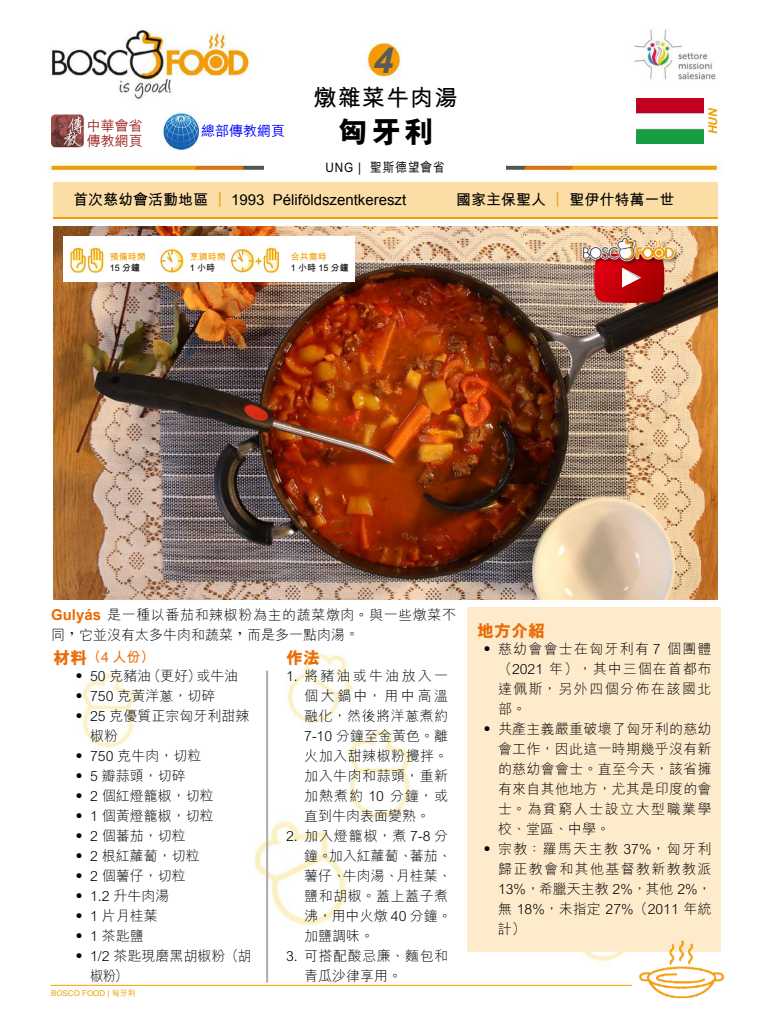
<style>
.page{position:relative;width:768px;height:1024px;background:#fff}
.page>*{position:absolute;margin:0;border:0;box-sizing:border-box;transform-origin:0 0}
.t1{font:italic 700 36.2px "Arial";color:#5a5a5a}
.t2{font:800 30px "M Hei HK";color:#000}
.t3{font:700 23px "M Hei HK";letter-spacing:.05em;color:#000}
.t4{font:800 17px "M Hei HK";color:#eb6b06}
.t5{font:15px "Arial";color:#000}
.t6{font:700 15px "M Hei HK";color:#000}
.t7{font:300 14px/20px "M Hei HK";letter-spacing:.02em;color:#000;text-align:justify}
.t8{font:300 14px/20px "M Hei HK";color:#000}
.t9{font:300 14px/19.6px "M Hei HK";letter-spacing:.04em;color:#000}
.t10{font:500 14px "M Hei HK";color:#a02828}
.t11{font:700 14px "M Hei HK";color:#eb6b06}
.t12{font:500 14px "M Hei HK";color:#00f}
.t13{font:500 13px "M Hei HK";letter-spacing:.075em;color:#000;scale:.9 1}
.t14{font:italic 700 12px "Arial";color:#f49d00}
.t15{font:700 9px "M Hei HK";color:#000}
.t16{font:700 9px "M Hei HK";color:#f49d00}
.t17{font:500 8px "M Hei HK";color:#f49d00}
.s1{font-family:"M Hei HK";font-weight:700}
.s2{font-family:"M Hei HK";font-weight:700;color:#f49d00}
.s3{color:#f49d00}
.s4{font-family:"Arial";font-weight:700;font-size:15px;color:#eb6b06}
.s5{font-family:"Adobe Ming Std"}
.s6{font-weight:800;font-size:17px}
</style>
<div class="page">
<img style="left:49px;top:28px;width:670px;height:145px">
<img style="left:53px;top:652px;width:579px;height:333px">
<div style="left:467px;top:607px;width:254px;height:345px;background:#fdebcc"></div>
<div style="left:264px;top:160px;width:242px;height:13px;background:#fff"></div>
<img style="left:636px;top:98px;width:67px;height:45px">
<div style="left:53px;top:183px;width:664px;height:36px;background:#fbdda6"></div>
<hr style="left:53px;top:217px;width:664px;height:2px;background:#f49d00">
<img style="left:53px;top:226px;width:664px;height:374px">
<div style="left:63px;top:237px;width:292px;height:45px;background:#fff"></div>
<img style="left:68px;top:244px;width:212px;height:31px">
<hr style="left:266px;top:671px;width:2px;height:312px;background:#acacac">
<img style="left:639px;top:940px;width:85px;height:59px">
<hr style="left:50px;top:985px;width:582px;height:1px;background:#f49d00">
<img style="left:580px;top:235px;width:101px;height:32px">
<img style="left:582px;top:235px;width:94px;height:68px">
<img style="left:51px;top:115px;width:33px;height:32px">
<img style="left:160px;top:110px;width:43px;height:42px">
<p class="t10" style="left:87px;top:116px;width:57px">中華會省</p>
<p class="t12" style="left:201px;top:121px;width:85px">總部傳教網頁</p>
<p class="t10" style="left:87px;top:131px;width:57px">傳教網頁</p>
<h1 class="t1" style="left:373px;top:36px;width:22px">4</h1>
<h3 class="t3" style="left:314px;top:81px;width:145px">燉雜菜牛肉湯</h3>
<h2 class="t2" style="left:338px;top:112px;width:97px">匈牙利</h2>
<p class="t13" style="left:325px;top:157px;width:134px">UNG | 聖斯德望會省</p>
<p class="t5" style="left:73px;top:190px;width:335px"><span class="s1">首次慈幼會活動地區</span> <span class="s2">｜</span> <span class="s1">1993</span> Péliföldszentkereszt</p>
<p class="t6" style="left:456px;top:189px;width:220px">國家主保聖人 <span class="s3">｜</span> 聖伊什特萬一世</p>
<p class="t16" style="left:110px;top:250px;width:37px">預備時間</p>
<p class="t15" style="left:110px;top:261px;width:32px">15 分鐘</p>
<p class="t16" style="left:190px;top:250px;width:37px">烹調時間</p>
<p class="t15" style="left:190px;top:261px;width:27px">1 小時</p>
<p class="t16" style="left:291px;top:250px;width:37px">合共需時</p>
<p class="t15" style="left:291px;top:261px;width:59px">1 小時 15 分鐘</p>
<p class="t14" style="left:705px;top:134px;width:28px;rotate:-90deg">HUN</p>
<p class="t9" style="left:51px;top:604px;width:407px"><span class="s4">Gulyás</span> 是一種以番茄和辣椒粉為主的蔬菜燉肉<span class="s5">。</span>與一些燉菜不同<span class="s5">，</span>它並沒有太多牛肉和蔬菜<span class="s5">，</span>而是多一點肉湯<span class="s5">。</span></p>
<p class="t11" style="left:53px;top:647px;width:103px"><span class="s6">材料</span>（4 人份）</p>
<p class="t8" style="left:72px;top:665px;width:168px">• 50 克豬油（更好）或牛油</p>
<p class="t8" style="left:72px;top:685px;width:145px">• 750 克黃洋蔥，切碎</p>
<p class="t8" style="left:90px;top:705px;width:161px;text-indent:-18px">• 25 克優質正宗匈牙利甜辣椒粉</p>
<p class="t7" style="left:72px;top:745px;width:131px">• 750 克牛肉，切粒</p>
<p class="t7" style="left:72px;top:765px;width:115px">• 5 瓣蒜頭，切碎</p>
<p class="t7" style="left:72px;top:785px;width:143px">• 2 個紅燈籠椒，切粒</p>
<p class="t7" style="left:72px;top:805px;width:143px">• 1 個黃燈籠椒，切粒</p>
<p class="t7" style="left:72px;top:825px;width:115px">• 2 個蕃茄，切粒</p>
<p class="t7" style="left:72px;top:845px;width:129px">• 2 根紅蘿蔔，切粒</p>
<p class="t7" style="left:72px;top:865px;width:115px">• 2 個薯仔，切粒</p>
<p class="t7" style="left:72px;top:885px;width:99px">• 1.2 升牛肉湯</p>
<p class="t7" style="left:72px;top:905px;width:87px">• 1 片月桂葉</p>
<p class="t7" style="left:72px;top:925px;width:73px">• 1 茶匙鹽</p>
<p class="t8" style="left:90px;top:945px;width:162px;text-indent:-18px">• 1/2 茶匙現磨黑胡椒粉（胡椒粉）</p>
<p class="t17" style="left:51px;top:987px;width:86px">BOSCO FOOD | 匈牙利</p>
<p class="t4" style="left:286px;top:646px;width:35px">作法</p>
<p class="t7" style="left:304px;top:665px;width:146px;text-indent:-18px">1. 將豬油或牛油放入一個大鍋中，用中高溫融化，然後將洋蔥煮約7-10 分鐘至金黃色。離火加入甜辣椒粉攪拌。加入牛肉和蒜頭，重新加熱煮約 10 分鐘，或直到牛肉表面變熟。</p>
<p class="t8" style="left:304px;top:825px;width:149px;text-indent:-18px">2. 加入燈籠椒，煮 7-8 分鐘。加入紅蘿蔔、蕃茄、薯仔、牛肉湯、月桂葉、鹽和胡椒。蓋上蓋子煮沸，用中火燉 40 分鐘。加鹽調味。</p>
<p class="t7" style="left:304px;top:945px;width:146px;text-indent:-18px">3. 可搭配酸忌廉、麵包和青瓜沙律享用。</p>
<p class="t4" style="left:477px;top:619px;width:70px">地方介紹</p>
<p class="t7" style="left:498px;top:638px;width:215px;text-indent:-18px">• 慈幼會會士在匈牙利有 7 個團體（2021 年），其中三個在首都布達佩斯，另外四個分佈在該國北部。</p>
<p class="t7" style="left:498px;top:718px;width:215px;text-indent:-18px">• 共產主義嚴重破壞了匈牙利的慈幼會工作，因此這一時期幾乎沒有新的慈幼會會士。直至今天，該省擁有來自其他地方，尤其是印度的會士。為貧窮人士設立大型職業學校、堂區、中學。</p>
<p class="t7" style="left:498px;top:838px;width:215px;text-indent:-18px">• 宗教：羅馬天主教 37%，匈牙利歸正教會和其他基督教新教教派13%，希臘天主教 2%，其他 2%，無 18%，未指定 27%（2011 年統計）</p>
</div>
